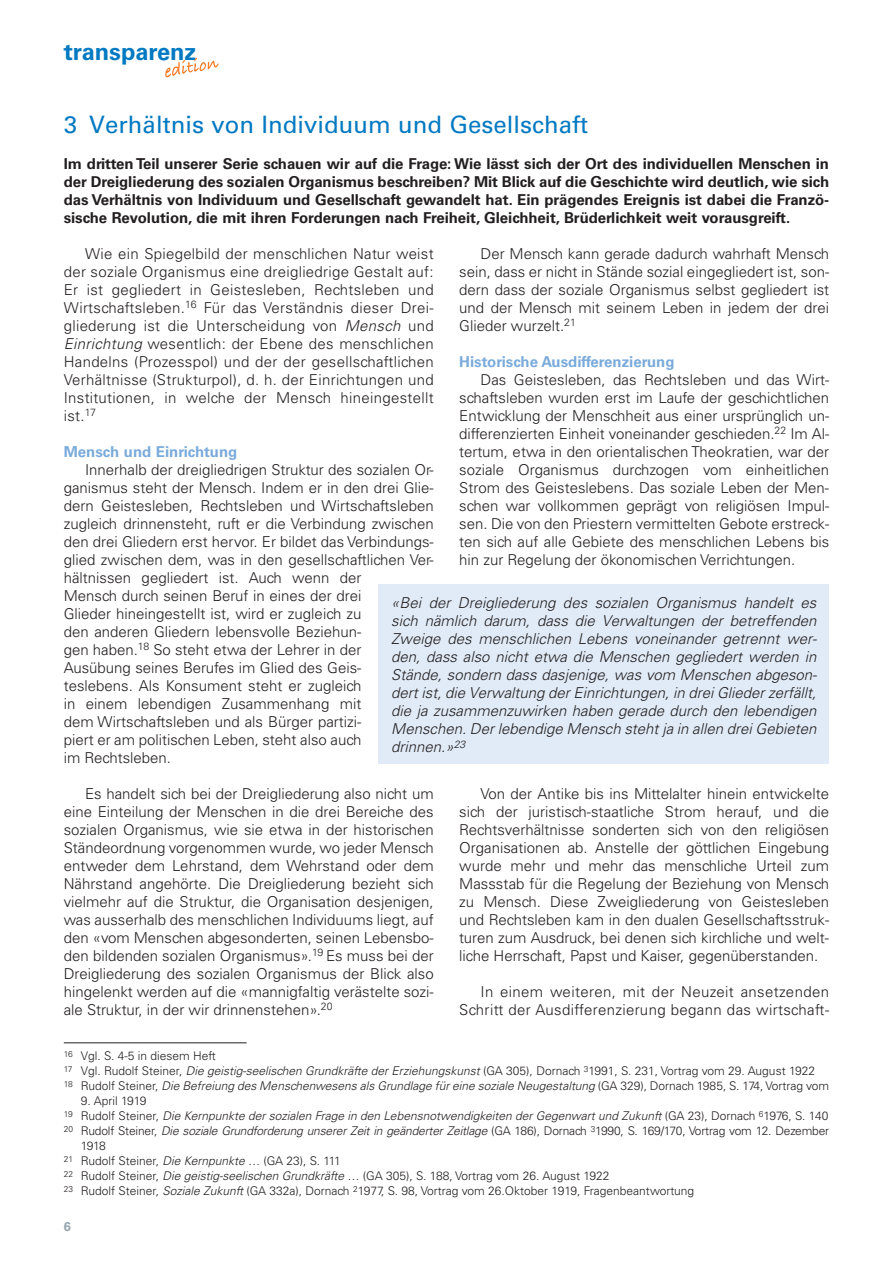
<style>
.page{position:relative;width:893px;height:1263px;background:#fff}
.page>*{position:absolute;margin:0;border:0;box-sizing:border-box;transform-origin:0 0}
.t1{font:24px "Univers";color:#0079c2}
.t2{font:700 23.55px "Univers";color:#0079c2}
.t3{font:300 15px/18px "Univers";color:#231f20;text-align:justify}
.t4{font:italic 300 15px/18px "Univers";color:#231f20;text-align:justify}
.t5{font:700 15px/18px "Univers";letter-spacing:-.005em;color:#231f20;text-align:justify}
.t6{font:300 15px/18px "Univers";letter-spacing:.025em;color:#231f20;text-align:right}
.t7{font:700 15px "Univers";color:#7aabdb}
.t8{font:700 12.75px "Univers";color:#95a4ad}
.t9{font:300 12px/15px "Univers";color:#231f20}
.t10{font:italic 300 12px "Univers";color:#231f20}
.s1{font-style:italic}
.s2{font-style:normal}
</style>
<div class="page">
<svg style="left:165px;top:58px;width:54px;height:19px"></svg>
<hr style="left:64px;top:1042px;width:183px;height:1px;background:#231f20">
<div style="left:378px;top:585px;width:451px;height:179px;background:#e1ebf7"></div>
<h2 class="t2" style="left:64px;top:38px;width:134px">transparenz</h2>
<h1 class="t1" style="left:64px;top:110px;width:526px">3 Verhältnis von Individuum und Gesellschaft</h1>
<p class="t5" style="left:64px;top:154px;width:767px">Im dritten Teil unserer Serie schauen wir auf die Frage: Wie lässt sich der Ort des individuellen Menschen in der Dreigliederung des sozialen Organismus beschreiben? Mit Blick auf die Geschichte wird deutlich, wie sich das Verhältnis von Individuum und Gesellschaft gewandelt hat. Ein prägendes Ereignis ist dabei die Franzö&shy;sische Revolution, die mit ihren Forderungen nach Freiheit, Gleichheit, Brüderlichkeit weit vorausgreift.</p>
<p class="t3" style="left:64px;top:244px;width:371px;text-indent:21px">Wie ein Spiegelbild der menschlichen Natur weist der soziale Organismus eine dreigliedrige Gestalt auf:<br>Er ist gegliedert in Geistesleben, Rechtsleben und Wirtschaftsleben.<sup>16</sup> Für das Verständnis dieser Drei&shy;gliederung ist die Unterscheidung von <span class="s1">Mensch</span> und <span class="s1">Einrichtung</span> wesentlich: der Ebene des menschlichen Handelns (Prozesspol) und der der gesellschaftlichen Verhältnisse (Strukturpol), d. h. der Einrichtungen und Institutionen, in welche der Mensch hineingestellt ist.<sup>17</sup></p>
<p class="t7" style="left:64px;top:442px;width:175px">Mensch und Einrichtung</p>
<p class="t3" style="left:64px;top:460px;width:371px;text-align:left;text-indent:21px">Innerhalb der dreigliedrigen Struktur des sozialen Or&shy;ganismus steht der Mensch. Indem er in den drei Glie&shy;dern Geistesleben, Rechtsleben und Wirtschaftsleben zugleich drinnensteht, ruft er die Verbindung zwischen den drei Gliedern erst hervor. Er bildet das Verbindungs&shy;glied zwischen dem, was in den gesellschaftlichen Ver&shy;hältnissen gegliedert ist. Auch wenn der<br>Mensch durch seinen Beruf in eines der drei<br>Glieder hineingestellt ist, wird er zugleich zu<br>den anderen Gliedern lebensvolle Beziehun-<br>gen haben.<sup>18</sup> So steht etwa der Lehrer in der<br>Ausübung seines Berufes im Glied des Geis&shy;teslebens. Als Konsument steht er zugleich<br>in einem lebendigen Zusammenhang mit<br>dem Wirtschaftsleben und als Bürger partizi-<br>piert er am politischen Leben, steht also auch<br>im Rechtsleben.</p>
<p class="t3" style="left:64px;top:784px;width:371px;text-indent:21px">Es handelt sich bei der Dreigliederung also nicht um eine Einteilung der Menschen in die drei Bereiche des sozialen Organismus, wie sie etwa in der historischen Ständeordnung vorgenommen wurde, wo jeder Mensch entweder dem Lehrstand, dem Wehrstand oder dem Nährstand angehörte. Die Dreigliederung bezieht sich vielmehr auf die Struktur, die Organisation desjenigen, was ausserhalb des menschlichen Individuums liegt, auf den «vom Menschen abgesonderten, seinen Lebensbo&shy;den bildenden sozialen Organismus».<sup>19</sup> Es muss bei der Dreigliederung des sozialen Organismus der Blick also hingelenkt werden auf die «mannigfaltig verästelte sozi&shy;ale Struktur, in der wir drinnenstehen».<sup>20</sup></p>
<p class="t3" style="left:459px;top:244px;width:371px;text-indent:21px">Der Mensch kann gerade dadurch wahrhaft Mensch sein, dass er nicht in Stände sozial eingegliedert ist, son&shy;dern dass der soziale Organismus selbst gegliedert ist und der Mensch mit seinem Leben in jedem der drei Glieder wurzelt.<sup>21</sup></p>
<p class="t7" style="left:459px;top:352px;width:217px">Historische Ausdifferenzierung</p>
<p class="t3" style="left:459px;top:370px;width:371px;text-indent:21px">Das Geistesleben, das Rechtsleben und das Wirt&shy;schaftsleben wurden erst im Laufe der geschichtlichen Entwicklung der Menschheit aus einer ursprünglich un&shy;differenzierten Einheit voneinander geschieden.<sup>22</sup> Im Al&shy;tertum, etwa in den orientalischen Theokratien, war der soziale Organismus durchzogen vom einheitlichen Strom des Geisteslebens. Das soziale Leben der Men&shy;schen war vollkommen geprägt von religiösen Impul&shy;sen. Die von den Priestern vermittelten Gebote erstreck&shy;ten sich auf alle Gebiete des menschlichen Lebens bis hin zur Regelung der ökonomischen Verrichtungen.</p>
<p class="t4" style="left:391px;top:594px;width:427px">«Bei der Dreigliederung des sozialen Organismus handelt es sich nämlich darum, dass die Verwaltungen der betreffenden Zweige des menschlichen Lebens voneinander getrennt wer&shy;den, dass also nicht etwa die Menschen gegliedert werden in Stände, sondern dass dasjenige, was vom Menschen abgeson&shy;dert ist, die Verwaltung der Einrichtungen, in drei Glieder zerfällt, die ja zusammenzuwirken haben gerade durch den lebendigen Menschen. Der lebendige Mensch steht ja in allen drei Gebieten drinnen.»<sup>23</sup></p>
<p class="t3" style="left:459px;top:784px;width:371px;text-indent:21px">Von der Antike bis ins Mittelalter hinein entwickelte sich der juristisch-staatliche Strom herauf, und die Rechtsverhältnisse sonderten sich von den religiösen Organisationen ab. Anstelle der göttlichen Eingebung wurde mehr und mehr das menschliche Urteil zum Massstab für die Regelung der Beziehung von Mensch zu Mensch. Diese Zweigliederung von Geistesleben und Rechtsleben kam in den dualen Gesellschaftsstruk&shy;turen zum Ausdruck, bei denen sich kirchliche und welt&shy;liche Herrschaft, Papst und Kaiser, gegenüberstanden.</p>
<p class="t6" style="left:459px;top:982px;width:371px">In einem weiteren, mit der Neuzeit ansetzenden<br>Schritt der Ausdifferenzierung begann das wirtschaft-</p>
<p class="t9" style="left:64px;top:1048px;width:767px"><sup>16</sup> Vgl. S. 4-5 in diesem Heft<br><sup>17</sup> Vgl. Rudolf Steiner, <span class="s1">Die geistig-seelischen Grundkräfte der Erziehungskunst</span> (GA 305), Dornach <sup>3</sup>1991, S. 231, Vortrag vom 29. August 1922<br><sup>18</sup> Rudolf Steiner, <span class="s1">Die Befreiung des Menschenwesens als Grundlage für eine soziale Neugestaltung</span> (GA 329), Dornach 1985, S. 174, Vortrag vom</p>
<p class="t9" style="left:81px;top:1093px;width:67px">9. April 1919</p>
<p class="t10" style="left:64px;top:1109px;width:766px"><sup>19</sup> <span class="s2">Rudolf Steiner,</span> Die Kernpunkte der sozialen Frage in den Lebensnotwendigkeiten der Gegenwart und Zukunft <span class="s2">(GA 23), Dornach</span> <sup>6</sup><span class="s2">1976, S. 140</span></p>
<p class="t9" style="left:64px;top:1123px;width:767px"><sup>20</sup> Rudolf Steiner, <span class="s1">Die soziale Grundforderung unserer Zeit in geänderter Zeitlage</span> (GA 186), Dornach <sup>3</sup>1990, S. 169/170, Vortrag vom 12. Dezember</p>
<p class="t9" style="left:81px;top:1138px;width:27px">1918</p>
<p class="t9" style="left:64px;top:1153px;width:279px"><sup>21</sup> Rudolf Steiner, <span class="s1">Die Kernpunkte …</span> (GA 23), S. 111</p>
<p class="t9" style="left:64px;top:1168px;width:547px"><sup>22</sup> Rudolf Steiner, <span class="s1">Die geistig-seelischen Grundkräfte …</span> (GA 305), S. 188, Vortrag vom 26. August 1922</p>
<p class="t9" style="left:64px;top:1183px;width:632px"><sup>23</sup> Rudolf Steiner, <span class="s1">Soziale Zukunft</span> (GA 332a), Dornach <sup>2</sup>1977, S. 98, Vortrag vom 26.Oktober 1919, Fragenbeantwortung</p>
<p class="t8" style="left:64px;top:1219px;width:9px">6</p>
</div>
